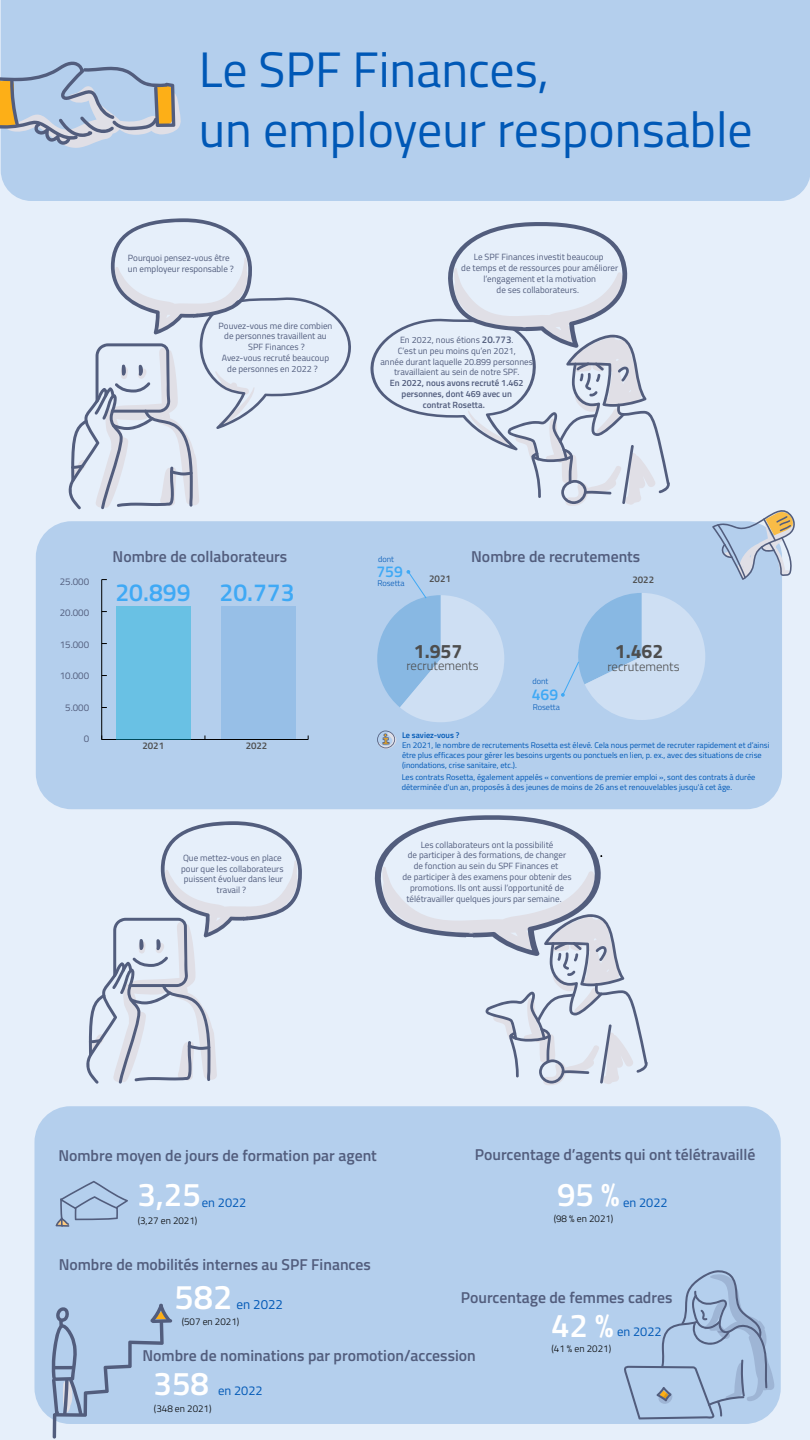
<style>
.page{position:relative;width:810px;height:1440px;background:#fff}
.page>*{position:absolute;margin:0;border:0;box-sizing:border-box;transform-origin:0 0}
.t1{font:49.88px/59.8px "Titillium";color:#0058b6}
.t2{font:600 34.42px "Titillium";color:#fff}
.t3{font:600 33px "Titillium";color:#fff}
.t4{font:600 24.75px "Titillium";color:#3fa9f5}
.t5{font:700 19.5px "Titillium";color:#4d4d4d}
.t6{font:600 15.75px "Titillium";color:#525d7d}
.t7{font:600 15.75px "Titillium";color:#3fa9f5}
.t8{font:13.27px "Titillium";color:#0058b6}
.t9{font:300 12.75px "Titillium";color:#4d4d4d}
.t10{font:12.75px "Titillium";color:#0058b6}
.t11{font:300 9.75px "Titillium";color:#000}
.t12{font:9.75px "Titillium";color:#525d7d}
.t13{font:600 9.75px "Titillium";color:#4d4d4d}
.t14{font:600 9.68px "Titillium";color:#4d4d4d}
.t15{font:9px/10.8px "Titillium";color:#525d7d;text-align:center}
.t16{font:600 9px "Titillium";color:#525d7d}
.t17{font:8.25px/9.9px "Titillium";color:#0058b6}
.t18{font:300 8.25px "Titillium";color:#0058b6}
.t19{font:600 8.25px "Titillium";color:#0058b6}
.s1{font-weight:600;font-size:9.75px}
</style>
<div class="page">
<div style="left:0;top:0;width:810px;height:1439px;background:#e6effa"></div>
<div style="left:1px;top:0;width:809px;height:201px;background:#b4cfed"></div>
<svg style="left:0;top:61px;width:183px;height:87px"></svg>
<svg style="left:68px;top:218px;width:283px;height:291px"></svg>
<svg style="left:370px;top:222px;width:300px;height:284px"></svg>
<div style="left:36px;top:521px;width:746px;height:288px;background:#b4cfed;border-radius:36px"></div>
<hr style="left:102px;top:739px;width:206px;height:1px;background:#000">
<hr style="left:101px;top:580px;width:1px;height:160px;background:#000">
<div style="left:116px;top:606px;width:74px;height:134px;background:#69c1e4"></div>
<div style="left:221px;top:606px;width:74px;height:133px;background:#97bfe7"></div>
<svg style="left:377px;top:570px;width:127px;height:152px"></svg>
<svg style="left:561px;top:593px;width:144px;height:127px"></svg>
<svg style="left:712px;top:510px;width:83px;height:70px"></svg>
<svg style="left:377px;top:731px;width:20px;height:18px"></svg>
<svg style="left:86px;top:821px;width:216px;height:263px"></svg>
<svg style="left:374px;top:815px;width:274px;height:270px"></svg>
<div style="left:34px;top:1106px;width:747px;height:318px;background:#b4cfed;border-radius:36px"></div>
<svg style="left:56px;top:1181px;width:72px;height:46px"></svg>
<svg style="left:52px;top:1304px;width:120px;height:135px"></svg>
<svg style="left:624px;top:1270px;width:150px;height:149px"></svg>
<h1 class="t1" style="left:199px;top:37px;width:556px">Le SPF Finances,<br>un employeur responsable</h1>
<p class="t15" style="left:128px;top:252px;width:107px;text-align:left">Pourquoi pensez-vous être un employeur responsable ?</p>
<p class="t15" style="left:219px;top:320px;width:115px">Pouvez-vous me dire combien</p>
<p class="t15" style="left:224px;top:330px;width:104px">de personnes travaillent au</p>
<p class="t15" style="left:248px;top:341px;width:58px">SPF Finances ?</p>
<p class="t15" style="left:222px;top:352px;width:109px">Avez-vous recruté beaucoup</p>
<p class="t15" style="left:227px;top:363px;width:92px">de personnes en 2022 ?</p>
<p class="t15" style="left:461px;top:251px;width:158px">Le SPF Finances investit beaucoup<br>de temps et de ressources pour améliorer l’engagement et la motivation<br>de ses collaborateurs.</p>
<p class="t15" style="left:380px;top:334px;width:154px">En 2022, nous étions <span class="s1">20.773</span>.<br>C’est un peu moins qu’en 2021,<br>année durant laquelle 20.899 personnes travaillaient au sein de notre SPF.</p>
<p class="t16" style="left:390px;top:376px;width:135px">En 2022, nous avons recruté 1.462</p>
<p class="t16" style="left:402px;top:387px;width:112px">personnes, dont 469 avec un</p>
<p class="t16" style="left:423px;top:398px;width:64px">contrat Rosetta.</p>
<p class="t12" style="left:60px;top:574px;width:31px">25.000</p>
<p class="t12" style="left:60px;top:606px;width:31px">20.000</p>
<p class="t12" style="left:60px;top:637px;width:31px">15.000</p>
<p class="t12" style="left:60px;top:669px;width:31px">10.000</p>
<p class="t12" style="left:65px;top:700px;width:25px">5.000</p>
<p class="t12" style="left:84px;top:732px;width:7px">0</p>
<h3 class="t6" style="left:113px;top:545px;width:176px">Nombre de collaborateurs</h3>
<h3 class="t6" style="left:471px;top:545px;width:171px">Nombre de recrutements</h3>
<p class="t13" style="left:429px;top:571px;width:23px">2021</p>
<p class="t18" style="left:378px;top:554px;width:17px">dont</p>
<h3 class="t7" style="left:376px;top:560px;width:28px">759</h3>
<p class="t14" style="left:632px;top:572px;width:23px">2022</p>
<p class="t18" style="left:377px;top:577px;width:29px">Rosetta</p>
<h3 class="t4" style="left:115px;top:574px;width:181px">20.899 20.773</h3>
<p class="t14" style="left:142px;top:739px;width:23px">2021</p>
<p class="t14" style="left:246px;top:739px;width:23px">2022</p>
<p class="t15" style="left:181px;top:852px;width:104px">Que mettez-vous en place pour que les collaborateurs puissent évoluer dans leur travail ?</p>
<h3 class="t5" style="left:414px;top:636px;width:50px">1.957</h3>
<h3 class="t9" style="left:406px;top:656px;width:74px">recrutements</h3>
<p class="t18" style="left:533px;top:675px;width:17px">dont</p>
<h3 class="t7" style="left:532px;top:682px;width:28px">469</h3>
<p class="t18" style="left:533px;top:701px;width:29px">Rosetta</p>
<h3 class="t5" style="left:615px;top:637px;width:50px">1.462</h3>
<h3 class="t9" style="left:607px;top:657px;width:74px">recrutements</h3>
<p class="t19" style="left:402px;top:729px;width:59px">Le saviez-vous ?</p>
<p class="t17" style="left:402px;top:740px;width:369px">En 2021, le nombre de recrutements Rosetta est élevé. Cela nous permet de recruter rapidement et d’ainsi être plus efficaces pour gérer les besoins urgents ou ponctuels en lien, p. ex., avec des situations de crise (inondations, crise sanitaire, etc.).</p>
<p class="t17" style="left:402px;top:772px;width:355px">Les contrats Rosetta, également appelés « conventions de premier emploi », sont des contrats à durée déterminée d'un an, proposés à des jeunes de moins de 26 ans et renouvelables jusqu'à cet âge.</p>
<p class="t15" style="left:421px;top:839px;width:134px">Les collaborateurs ont la possibilité</p>
<p class="t15" style="left:408px;top:849px;width:160px">de participer à des formations, de changer</p>
<p class="t15" style="left:414px;top:860px;width:146px">de fonction au sein du SPF Finances et</p>
<p class="t15" style="left:403px;top:871px;width:171px">de participer à des examens pour obtenir des</p>
<p class="t15" style="left:410px;top:882px;width:155px">promotions. Ils ont aussi l’opportunité de</p>
<p class="t15" style="left:407px;top:893px;width:157px">télétravailler quelques jours par semaine.</p>
<h3 class="t6" style="left:58px;top:1144px;width:320px">Nombre moyen de jours de formation par agent</h3>
<h3 class="t3" style="left:137px;top:1170px;width:65px">3,25</h3>
<h3 class="t10" style="left:202px;top:1193px;width:46px">en 2022</h3>
<h3 class="t6" style="left:475px;top:1142px;width:282px">Pourcentage d’agents qui ont télétravaillé</h3>
<h3 class="t3" style="left:557px;top:1170px;width:64px">95 %</h3>
<h3 class="t10" style="left:623px;top:1193px;width:46px">en 2022</h3>
<p class="t11" style="left:138px;top:1213px;width:61px">(3,27 en 2021)</p>
<p class="t11" style="left:554px;top:1212px;width:61px">(98 % en 2021)</p>
<h3 class="t6" style="left:59px;top:1253px;width:314px">Nombre de mobilités internes au SPF Finances</h3>
<h2 class="t2" style="left:175px;top:1271px;width:59px">582</h2>
<h3 class="t6" style="left:461px;top:1286px;width:213px">Pourcentage de femmes cadres</h3>
<h3 class="t3" style="left:551px;top:1301px;width:64px">42 %</h3>
<h3 class="t8" style="left:236px;top:1295px;width:48px">en 2022</h3>
<p class="t11" style="left:182px;top:1315px;width:59px">(507 en 2021)</p>
<h3 class="t6" style="left:143px;top:1343px;width:335px">Nombre de nominations par promotion/accession</h3>
<h3 class="t3" style="left:154px;top:1358px;width:57px">358</h3>
<h3 class="t10" style="left:617px;top:1322px;width:46px">en 2022</h3>
<p class="t11" style="left:551px;top:1342px;width:61px">(41 % en 2021)</p>
<h3 class="t10" style="left:218px;top:1381px;width:46px">en 2022</h3>
<p class="t11" style="left:154px;top:1402px;width:59px">(348 en 2021)</p>
</div>
